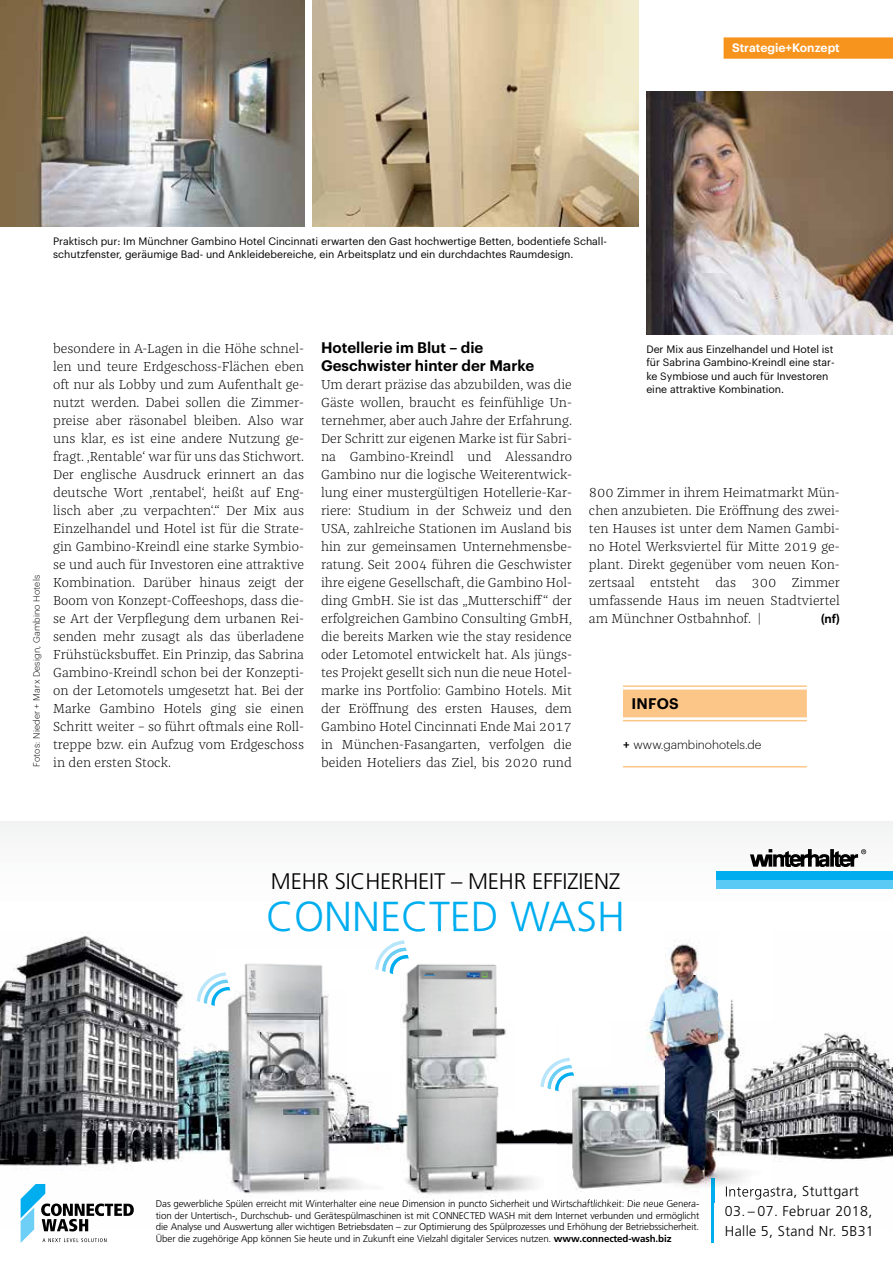
<style>
.page{position:relative;width:893px;height:1263px;background:#fff}
.page>*{position:absolute;margin:0;border:0;box-sizing:border-box;transform-origin:0 0}
.t1{font:300 41.85px "Frutiger LT Pro";color:#00aeef}
.t2{font:300 22.5px "Frutiger LT Pro";color:#000}
.t3{font:600 15px/18px "Graphik";color:#000}
.t4{font:300 14.25px/19.5px "Frutiger LT Pro";letter-spacing:.025em;color:#000}
.t5{font:300 13.5px/18px "Franziska Pro";color:#000;text-align:justify}
.t6{font:300 12px "Graphik";color:#000}
.t7{font:600 12px "Graphik";color:#fff}
.t8{font:600 12px "Graphik";color:#000}
.t9{font:10.5px/13.5px "Graphik";color:#000}
.t10{font:300 9.75px/11.7px "Frutiger LT Pro";letter-spacing:-.01em;color:#000;text-align:justify}
.t11{font:300 9px "Graphik";letter-spacing:.02em;color:#000}
.s1{font-weight:500}
.s2{font-weight:700}
</style>
<div class="page">
<img style="left:0;top:0;width:304px;height:227px">
<img style="left:313px;top:0;width:326px;height:227px">
<img style="left:646px;top:91px;width:247px;height:244px">
<div style="left:724px;top:37px;width:169px;height:22px;background:#f7941e"></div>
<hr style="left:623px;top:766px;width:184px;height:1px;background:#fdc689">
<hr style="left:623px;top:685px;width:184px;height:2px;background:#fdc689">
<div style="left:623px;top:689px;width:184px;height:28px;background:#fdc689"></div>
<hr style="left:623px;top:720px;width:184px;height:1px;background:#fdc689">
<img style="left:0;top:931px;width:893px;height:298px">
<img style="left:0;top:821px;width:893px;height:68px">
<div style="left:716px;top:872px;width:176px;height:8px;background:#00aeef"></div>
<div style="left:716px;top:880px;width:176px;height:8px;background:#5bcbf5"></div>
<svg style="left:750px;top:849px;width:116px;height:18px"></svg>
<div style="left:883px;top:872px;width:10px;height:8px;background:#00aeef"></div>
<div style="left:883px;top:880px;width:10px;height:8px;background:#5bcbf5"></div>
<svg style="left:21px;top:1184px;width:113px;height:59px"></svg>
<hr style="left:712px;top:1179px;width:2px;height:63px;background:#00aeef">
<img style="left:558px;top:928px;width:214px;height:229px">
<img style="left:558px;top:1157px;width:107px;height:42px">
<img style="left:665px;top:1157px;width:107px;height:45px">
<img style="left:558px;top:1199px;width:141px;height:3px">
<img style="left:558px;top:928px;width:63px;height:4px">
<img style="left:712px;top:1179px;width:2px;height:23px">
<img style="left:726px;top:1186px;width:46px;height:13px">
<img style="left:218px;top:948px;width:182px;height:251px">
<img style="left:218px;top:1199px;width:338px;height:3px">
<svg style="left:191px;top:971px;width:45px;height:40px"></svg>
<svg style="left:372px;top:937px;width:28px;height:43px"></svg>
<img style="left:391px;top:931px;width:165px;height:45px">
<img style="left:400px;top:976px;width:156px;height:225px">
<img style="left:391px;top:926px;width:163px;height:5px">
<svg style="left:537px;top:1054px;width:43px;height:43px"></svg>
<svg style="left:391px;top:1199px;width:9px;height:2px"></svg>
<img style="left:391px;top:940px;width:14px;height:8px">
<img style="left:391px;top:948px;width:16px;height:7px">
<img style="left:391px;top:955px;width:18px;height:19px">
<p class="t7" style="left:732px;top:39px;width:109px">Strategie+Konzept</p>
<p class="t9" style="left:53px;top:233px;width:555px">Praktisch pur: Im Münchner Gambino Hotel Cincinnati erwarten den Gast hochwertige Betten, bodentiefe Schall&shy;schutzfenster, geräumige Bad- und Ankleidebereiche, ein Arbeitsplatz und ein durchdachtes Raumdesign.</p>
<p class="t11" style="left:30px;top:767px;width:193px;rotate:-90deg">Fotos: Nieder + Marx Design, Gambino Hotels</p>
<p class="t5" style="left:53px;top:339px;width:252px">besondere in A-Lagen in die Höhe schnel&shy;len und teure Erdgeschoss-Flächen eben oft nur als Lobby und zum Aufenthalt ge&shy;nutzt werden. Dabei sollen die Zimmer&shy;preise aber räsonabel bleiben. Also war uns klar, es ist eine andere Nutzung ge&shy;fragt. ‚Rentable‘ war für uns das Stichwort.<br>Der englische Ausdruck erinnert an das deutsche Wort ‚rentabel‘, heißt auf Eng&shy;lisch aber ‚zu verpachten‘.“ Der Mix aus Einzelhandel und Hotel ist für die Strate&shy;gin Gambino-Kreindl eine starke Symbio&shy;se und auch für Investoren eine attraktive Kombination. Darüber hinaus zeigt der Boom von Konzept-Coffeeshops, dass die&shy;se Art der Verpflegung dem urbanen Rei&shy;senden mehr zusagt als das überladene Frühstücksbuffet. Ein Prinzip, das Sabrina Gambino-Kreindl schon bei der Konzepti&shy;on der Letomotels umgesetzt hat. Bei der Marke Gambino Hotels ging sie einen Schritt weiter – so führt oftmals eine Roll&shy;treppe bzw. ein Aufzug vom Erdgeschoss in den ersten Stock.</p>
<p class="t3" style="left:321px;top:337px;width:215px">Hotellerie im Blut – die<br>Geschwister hinter der Marke</p>
<p class="t5" style="left:321px;top:375px;width:252px">Um derart präzise das abzubilden, was die Gäste wollen, braucht es feinfühlige Un&shy;ternehmer, aber auch Jahre der Erfahrung.<br>Der Schritt zur eigenen Marke ist für Sabri&shy;na Gambino-Kreindl und Alessandro Gambino nur die logische Weiterentwick&shy;lung einer mustergültigen Hotellerie-Kar&shy;riere: Studium in der Schweiz und den USA, zahlreiche Stationen im Ausland bis hin zur gemeinsamen Unternehmensbe&shy;ratung. Seit 2004 führen die Geschwister ihre eigene Gesellschaft, die Gambino Hol&shy;ding GmbH. Sie ist das „Mutterschiff“ der erfolgreichen Gambino Consulting GmbH, die bereits Marken wie the stay residence oder Letomotel entwickelt hat. Als jüngs&shy;tes Projekt gesellt sich nun die neue Hotel&shy;marke ins Portfolio: Gambino Hotels. Mit der Eröffnung des ersten Hauses, dem Gambino Hotel Cincinnati Ende Mai 2017 in München-Fasangarten, verfolgen die beiden Hoteliers das Ziel, bis 2020 rund</p>
<p class="t9" style="left:646px;top:341px;width:190px">Der Mix aus Einzelhandel und Hotel ist für Sabrina Gambino-Kreindl eine star&shy;ke Symbiose und auch für Investoren eine attraktive Kombination.</p>
<p class="t5" style="left:589px;top:483px;width:252px">800 Zimmer in ihrem Heimatmarkt Mün&shy;chen anzubieten. Die Eröffnung des zwei&shy;ten Hauses ist unter dem Namen Gambi&shy;no Hotel Werksviertel für Mitte 2019 ge&shy;plant. Direkt gegenüber vom neuen Kon&shy;zertsaal entsteht das 300 Zimmer umfassende Haus im neuen Stadtviertel am Münchner Ostbahnhof. |</p>
<p class="t8" style="left:821px;top:609px;width:20px">(nf)</p>
<p class="t3" style="left:631px;top:693px;width:47px">In fos</p>
<p class="t6" style="left:623px;top:736px;width:140px"><span class="s1">+</span> www.gambinohotels.de</p>
<h2 class="t2" style="left:271px;top:868px;width:351px">MEHR SICHERHEIT – MEHR EFFIZIENZ</h2>
<h1 class="t1" style="left:266px;top:892px;width:360px">CONNECTED WASH</h1>
<p class="t10" style="left:156px;top:1198px;width:545px">Das gewerbliche Spülen erreicht mit Winterhalter eine neue Dimension in puncto Sicherheit und Wirtschaftlichkeit: Die neue Genera&shy;tion der Untertisch-, Durchschub- und Gerätespülmaschinen ist mit CONNECTED WASH mit dem Internet verbunden und ermöglicht die Analyse und Auswertung aller wichtigen Betriebsdaten – zur Optimierung des Spülprozesses und Erhöhung der Betriebssicherheit.<br>Über die zugehörige App können Sie heute und in Zukunft eine Vielzahl digitaler Services nutzen. <span class="s2">www.connected-wash.biz</span></p>
<p class="t4" style="left:725px;top:1182px;width:136px">Intergastra, Stuttgart</p>
<p class="t4" style="left:725px;top:1201px;width:151px">03. – 07. Februar 2018,<br>Halle 5, Stand Nr. 5B31</p>
</div>
